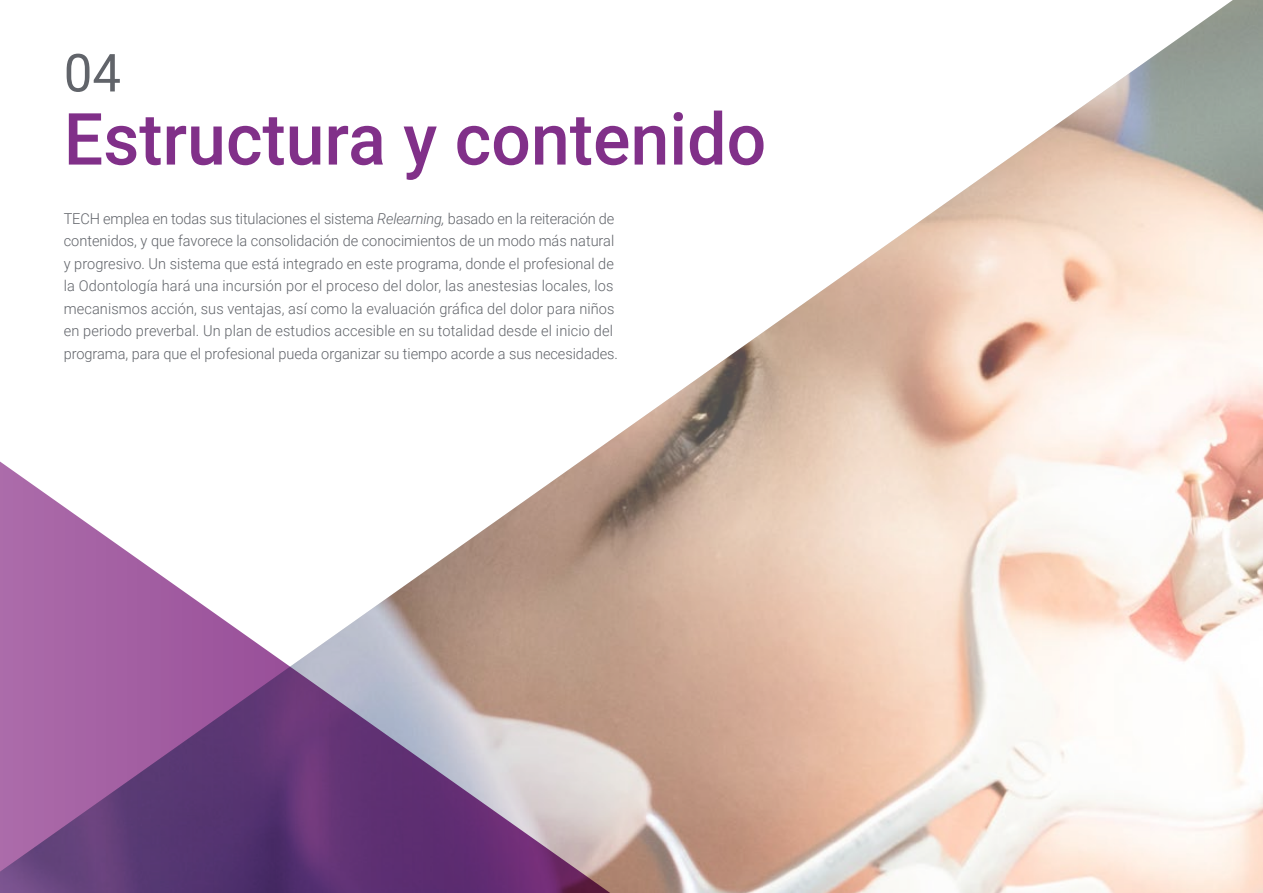
<style>
.page{position:relative;width:1263px;height:893px;background:#fff}
.page>*{position:absolute;margin:0;border:0;box-sizing:border-box;transform-origin:0 0}
.t1{font:500 72px "Roboto";color:#813089}
.t2{font:52.5px "Roboto";color:#61646a}
.t3{font:300 15px/22.5px "Roboto";color:#61646a}
.s1{font-style:italic}
</style>
<div class="page">
<img style="left:602px;top:0;width:661px;height:893px">
<svg style="left:0;top:446px;width:640px;height:447px"></svg>
<h2 class="t2" style="left:64px;top:36px;width:59px">04</h2>
<h1 class="t1" style="left:64px;top:89px;width:704px">Estructura y contenido</h1>
<p class="t3" style="left:64px;top:207px;width:556px">TECH emplea en todas sus titulaciones el sistema <span class="s1">Relearning,</span> basado en la reiteración de contenidos, y que favorece la consolidación de conocimientos de un modo más natural y progresivo. Un sistema que está integrado en este programa, donde el profesional de la Odontología hará una incursión por el proceso del dolor, las anestesias locales, los mecanismos acción, sus ventajas, así como la evaluación gráfica del dolor para niños en periodo preverbal. Un plan de estudios accesible en su totalidad desde el inicio del programa, para que el profesional pueda organizar su tiempo acorde a sus necesidades.</p>
</div>
